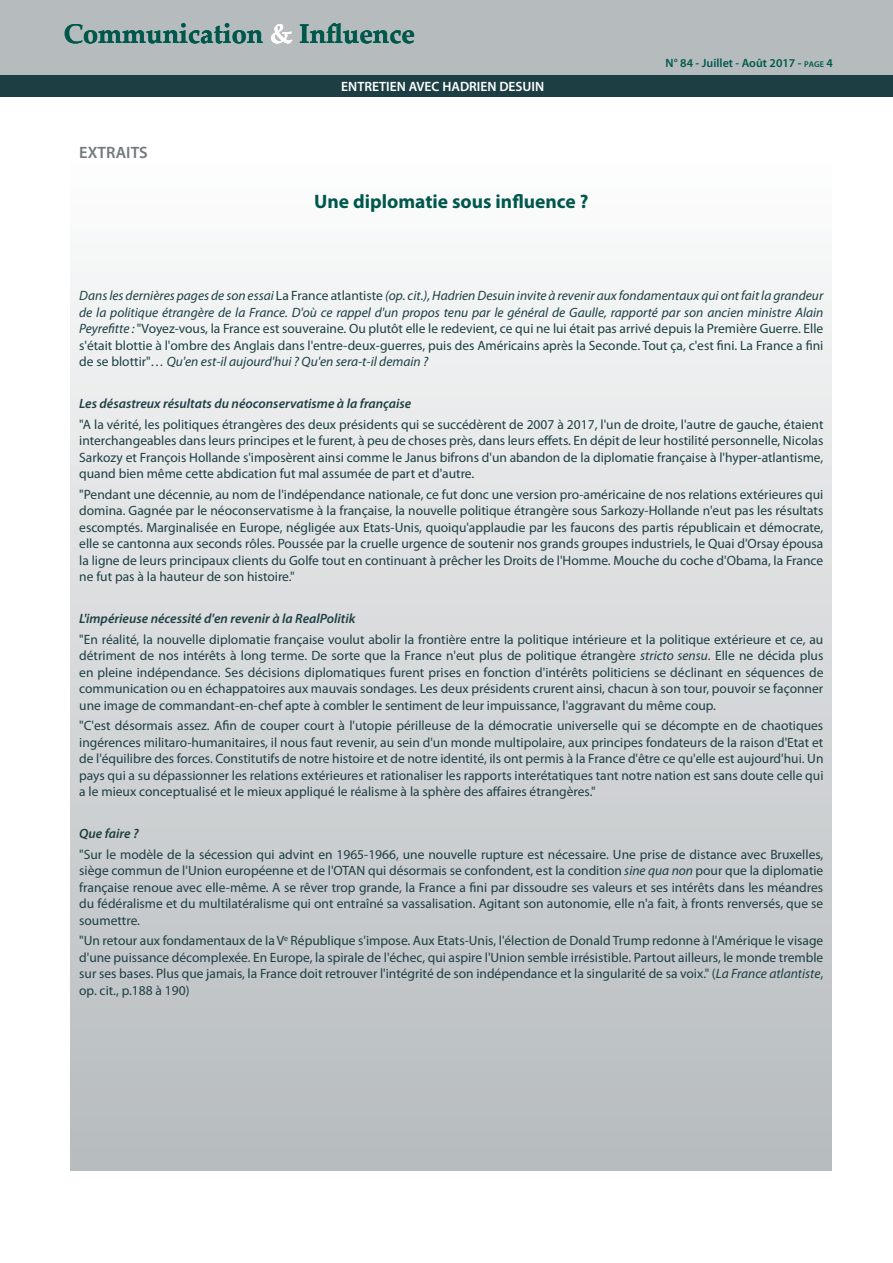
<style>
.page{position:relative;width:893px;height:1263px;background:#fff}
.page>*{position:absolute;margin:0;border:0;box-sizing:border-box;transform-origin:0 0}
.t1{font:700 27px "Palatino Linotype";color:#00584c}
.Titre_article_P1-4{font:700 19.5px "Myriad Pro";color:#00584c}
.Titre_colonnes{font:600 16.5px "Myriad Pro";color:#727b7c}
.Style_de_paragraphe{font:13.5px/16.5px "Myriad Pro";color:#1d3f44;text-align:justify}
.Style_de_paragraphe-2{font:italic 13.5px/16.5px "Myriad Pro";color:#1d3f44;text-align:justify}
.Style_de_paragraphe-3{font:italic 600 13.5px "Myriad Pro";color:#1d3f44}
.t2{font:600 13.5px "Myriad Pro";color:#fff}
.t3{font:600 12px "Myriad Pro";color:#00584c}
.s1{color:#fff}
.s2{font-size:8.4px}
.s3{font-style:normal}
.s4{font-style:italic}
</style>
<div class="page">
<div style="left:0;top:0;width:893px;height:74px;background:#b6bcbe"></div>
<div style="left:0;top:76px;width:893px;height:21px;background:#1d3f44"></div>
<div style="left:71px;top:123px;width:761px;height:1047px;background:linear-gradient(to bottom,#fff,#b4b9bc)"></div>
<p class="t1" style="left:64px;top:14px;width:353px">Communication <span class="s1">&amp;</span> Influence</p>
<p class="Titre_colonnes" style="left:79px;top:141px;width:70px">EXTRAITS</p>
<p class="t2" style="left:341px;top:78px;width:204px">ENTRETIEN AVEC HADRIEN DESUIN</p>
<p class="Titre_article_P1-4" style="left:314px;top:189px;width:276px">Une diplomatie sous influence ?</p>
<p class="t3" style="left:666px;top:55px;width:169px">N° 84 - Juillet - Août 2017 - <span class="s2">page</span> 4</p>
<p class="Style_de_paragraphe-2" style="left:79px;top:287px;width:746px">Dans les dernières pages de son essai <span class="s3">La France atlantiste</span> (op. cit.), Hadrien Desuin invite à revenir aux fondamentaux qui ont fait la grandeur de la politique étrangère de la France. D'où ce rappel d'un propos tenu par le général de Gaulle, rapporté par son ancien ministre Alain Peyrefitte : <span class="s3">"Voyez-vous, la France est souveraine. Ou plutôt elle le redevient, ce qui ne lui était pas arrivé depuis la Première Guerre. Elle s'était blottie à l'ombre des Anglais dans l'entre-deux-guerres, puis des Américains après la Seconde. Tout ça, c'est fini. La France a fini de se blottir"</span>… Qu'en est-il aujourd'hui ? Qu'en sera-t-il demain ?</p>
<p class="Style_de_paragraphe-3" style="left:79px;top:395px;width:334px">Les désastreux résultats du néoconservatisme à la française</p>
<p class="Style_de_paragraphe" style="left:79px;top:416px;width:746px">"A la vérité, les politiques étrangères des deux présidents qui se succédèrent de 2007 à 2017, l'un de droite, l'autre de gauche, étaient interchangeables dans leurs principes et le furent, à peu de choses près, dans leurs effets. En dépit de leur hostilité personnelle, Nicolas Sarkozy et François Hollande s'imposèrent ainsi comme le Janus bifrons d'un abandon de la diplomatie française à l'hyper-atlantisme, quand bien même cette abdication fut mal assumée de part et d'autre.</p>
<p class="Style_de_paragraphe" style="left:79px;top:486px;width:746px">"Pendant une décennie, au nom de l'indépendance nationale, ce fut donc une version pro-américaine de nos relations extérieures qui domina. Gagnée par le néoconservatisme à la française, la nouvelle politique étrangère sous Sarkozy-Hollande n'eut pas les résultats escomptés. Marginalisée en Europe, négligée aux Etats-Unis, quoiqu'applaudie par les faucons des partis républicain et démocrate, elle se cantonna aux seconds rôles. Poussée par la cruelle urgence de soutenir nos grands groupes industriels, le Quai d'Orsay épousa la ligne de leurs principaux clients du Golfe tout en continuant à prêcher les Droits de l'Homme. Mouche du coche d'Obama, la France ne fut pas à la hauteur de son histoire."</p>
<p class="Style_de_paragraphe-3" style="left:79px;top:610px;width:278px">L'impérieuse nécessité d'en revenir à la RealPolitik</p>
<p class="Style_de_paragraphe" style="left:79px;top:631px;width:746px">"En réalité, la nouvelle diplomatie française voulut abolir la frontière entre la politique intérieure et la politique extérieure et ce, au détriment de nos intérêts à long terme. De sorte que la France n'eut plus de politique étrangère <span class="s4">stricto sensu</span>. Elle ne décida plus en pleine indépendance. Ses décisions diplomatiques furent prises en fonction d'intérêts politiciens se déclinant en séquences de communication ou en échappatoires aux mauvais sondages. Les deux présidents crurent ainsi, chacun à son tour, pouvoir se façonner une image de commandant-en-chef apte à combler le sentiment de leur impuissance, l'aggravant du même coup.</p>
<p class="Style_de_paragraphe" style="left:79px;top:717px;width:746px">"C'est désormais assez. Afin de couper court à l'utopie périlleuse de la démocratie universelle qui se décompte en de chaotiques ingérences militaro-humanitaires, il nous faut revenir, au sein d'un monde multipolaire, aux principes fondateurs de la raison d'Etat et de l'équilibre des forces. Constitutifs de notre histoire et de notre identité, ils ont permis à la France d'être ce qu'elle est aujourd'hui. Un pays qui a su dépassionner les relations extérieures et rationaliser les rapports interétatiques tant notre nation est sans doute celle qui a le mieux conceptualisé et le mieux appliqué le réalisme à la sphère des affaires étrangères."</p>
<p class="Style_de_paragraphe-3" style="left:79px;top:825px;width:61px">Que faire ?</p>
<p class="Style_de_paragraphe" style="left:79px;top:846px;width:746px">"Sur le modèle de la sécession qui advint en 1965-1966, une nouvelle rupture est nécessaire. Une prise de distance avec Bruxelles, siège commun de l'Union européenne et de l'OTAN qui désormais se confondent, est la condition <span class="s4">sine qua non</span> pour que la diplomatie française renoue avec elle-même. A se rêver trop grande, la France a fini par dissoudre ses valeurs et ses intérêts dans les méandres du fédéralisme et du multilatéralisme qui ont entraîné sa vassalisation. Agitant son autonomie, elle n'a fait, à fronts renversés, que se soumettre.</p>
<p class="Style_de_paragraphe" style="left:79px;top:932px;width:746px">"Un retour aux fondamentaux de la V<sup>e</sup> République s'impose. Aux Etats-Unis, l'élection de Donald Trump redonne à l'Amérique le visage d'une puissance décomplexée. En Europe, la spirale de l'échec, qui aspire l'Union semble irrésistible. Partout ailleurs, le monde tremble sur ses bases. Plus que jamais, la France doit retrouver l'intégrité de son indépendance et la singularité de sa voix." (<span class="s4">La France atlantiste</span>, op. cit., p.188 à 190)</p>
</div>
